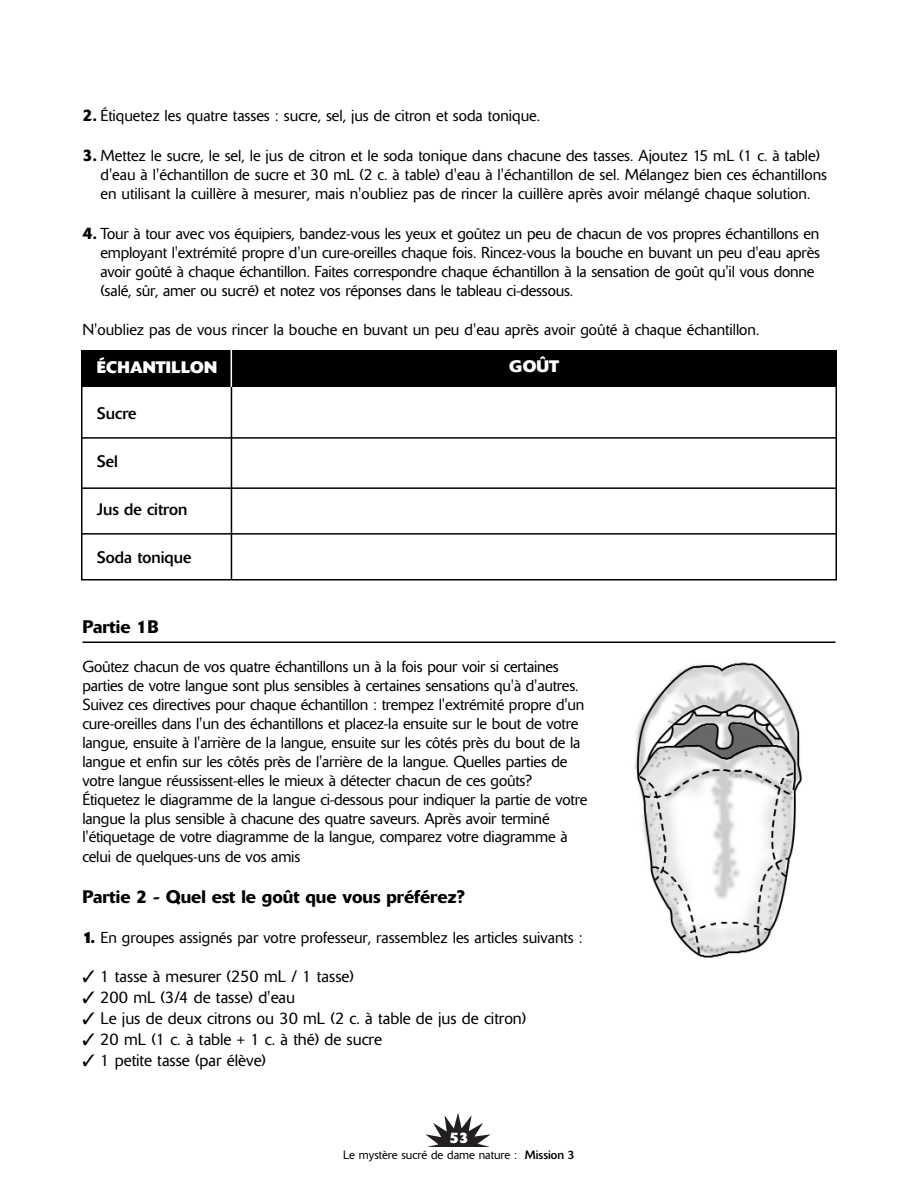
<style>
.page{position:relative;width:918px;height:1188px;background:#fff}
.page>*{position:absolute;margin:0;border:0;box-sizing:border-box;transform-origin:0 0}
.t1{font:500 18px "Delta";color:#000}
.t2{font:300 16.5px "Delta";color:#000}
.t3{font:16.5px "Delta";color:#000}
.t4{font:700 16.5px "Delta";color:#fff}
.t5{font:300 15.75px/18.9px "Delta";letter-spacing:-.01em;color:#000}
.t6{font:700 15px "Delta";color:#fff}
.t7{font:300 12px "Delta";color:#000}
.s1{font-weight:500;font-size:16.5px}
.s2{font-weight:700;font-size:16.5px}
.s3{font-weight:400}
</style>
<div class="page">
<svg style="left:425px;top:1113px;width:66px;height:34px"></svg>
<hr style="left:82px;top:642px;width:754px;height:1px;background:#000">
<img style="left:634px;top:662px;width:168px;height:296px">
<div style="left:231px;top:350px;width:606px;height:37px;background:#000"></div>
<div style="left:81px;top:350px;width:152px;height:37px;background:#000"></div>
<hr style="left:231px;top:387px;width:1px;height:193px;background:#000">
<hr style="left:81px;top:533px;width:756px;height:2px;background:#000">
<hr style="left:81px;top:487px;width:756px;height:2px;background:#000">
<hr style="left:81px;top:437px;width:756px;height:2px;background:#000">
<div style="left:81px;top:350px;width:756px;height:230px;border:2px solid #000"></div>
<hr style="left:231px;top:338px;width:1px;height:49px;background:#fff">
<p class="t5" style="left:82px;top:108px;width:459px"><span class="s1">2.</span> Étiquetez les quatre tasses : sucre, sel, jus de citron et soda tonique.</p>
<p class="t5" style="left:100px;top:147px;width:728px;line-height:19.4px;text-indent:-18px"><span class="s1">3.</span> Mettez le sucre, le sel, le jus de citron et le soda tonique dans chacune des tasses. Ajoutez 15 mL (1 c. à table) d'eau à l'échantillon de sucre et 30 mL (2 c. à table) d'eau à l'échantillon de sel. Mélangez bien ces échantillons en utilisant la cuillère à mesurer, mais n'oubliez pas de rincer la cuillère après avoir mélangé chaque solution.</p>
<p class="t5" style="left:100px;top:226px;width:721px;text-indent:-18px"><span class="s1">4.</span> Tour à tour avec vos équipiers, bandez-vous les yeux et goûtez un peu de chacun de vos propres échantillons en employant l'extrémité propre d'un cure-oreilles chaque fois. Rincez-vous la bouche en buvant un peu d'eau après avoir goûté à chaque échantillon. Faites correspondre chaque échantillon à la sensation de goût qu'il vous donne (salé, sûr, amer ou sucré) et notez vos réponses dans le tableau ci-dessous.</p>
<p class="t5" style="left:82px;top:321px;width:678px">N'oubliez pas de vous rincer la bouche en buvant un peu d'eau après avoir goûté à chaque échantillon.</p>
<p class="t4" style="left:97px;top:361px;width:122px">ÉCHANTILLON</p>
<p class="t4" style="left:509px;top:360px;width:51px">GOÛT</p>
<p class="t3" style="left:97px;top:407px;width:41px">Sucre</p>
<p class="t3" style="left:97px;top:455px;width:22px">Sel</p>
<p class="t3" style="left:97px;top:503px;width:92px">Jus de citron</p>
<p class="t3" style="left:97px;top:551px;width:96px">Soda tonique</p>
<p class="t1" style="left:82px;top:620px;width:78px">Partie 1B</p>
<p class="t5" style="left:82px;top:659px;width:506px">Goûtez chacun de vos quatre échantillons un à la fois pour voir si certaines parties de votre langue sont plus sensibles à certaines sensations qu'à d'autres.<br>Suivez ces directives pour chaque échantillon : trempez l'extrémité propre d'un cure-oreilles dans l'un des échantillons et placez-la ensuite sur le bout de votre langue, ensuite à l'arrière de la langue, ensuite sur les côtés près du bout de la langue et enfin sur les côtés près de l'arrière de la langue. Quelles parties de votre langue réussissent-elles le mieux à détecter chacun de ces goûts?<br>Étiquetez le diagramme de la langue ci-dessous pour indiquer la partie de votre langue la plus sensible à chacune des quatre saveurs. Après avoir terminé l'étiquetage de votre diagramme de la langue, comparez votre diagramme à celui de quelques-uns de vos amis</p>
<p class="t1" style="left:82px;top:890px;width:384px">Partie 2 - Quel est le goût que vous préférez?</p>
<p class="t5" style="left:82px;top:930px;width:502px"><span class="s2">1.</span> En groupes assignés par votre professeur, rassemblez les articles suivants :</p>
<p class="t2" style="left:82px;top:971px;width:273px">✓ 1 tasse à mesurer (250 mL / 1 tasse)</p>
<p class="t2" style="left:82px;top:992px;width:214px">✓ 200 mL (3/4 de tasse) d'eau</p>
<p class="t2" style="left:82px;top:1012px;width:445px">✓ Le jus de deux citrons ou 30 mL (2 c. à table de jus de citron)</p>
<p class="t2" style="left:82px;top:1033px;width:301px">✓ 20 mL (1 c. à table + 1 c. à thé) de sucre</p>
<p class="t2" style="left:82px;top:1054px;width:185px">✓ 1 petite tasse (par élève)</p>
<p class="t6" style="left:450px;top:1133px;width:20px">53</p>
<p class="t7" style="left:343px;top:1151px;width:233px">Le mystère sucré de dame nature : <span class="s3">Mission 3</span></p>
</div>
